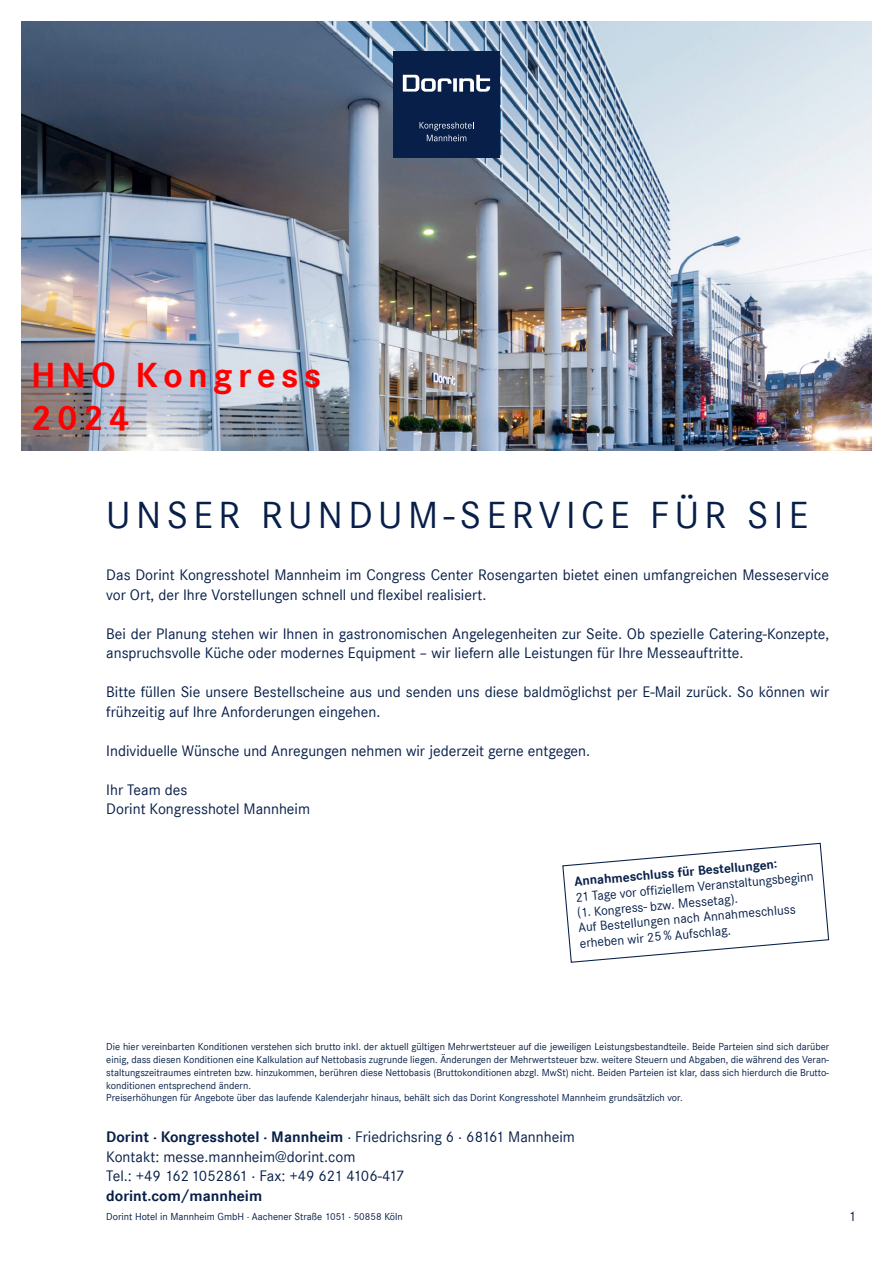
<style>
.page{position:relative;width:893px;height:1263px;background:#fff}
.page>*{position:absolute;margin:0;border:0;box-sizing:border-box;transform-origin:0 0}
.t1{font:39px "Corporate S";letter-spacing:.14em;color:#071f49}
.t2{font:700 36px/43.2px "Corporate S";letter-spacing:.15em;color:#f00}
.Hotel-Einleitungstext___Adresse{font:15.75px/19.5px "Corporate S";color:#071f49}
.Hotel-Einleitungstext___Adresse-2{font:700 15.75px "Corporate S";color:#071f49}
.t3{font:14.25px "Corporate S";color:#071f49}
.Hotel-Einleitungstext___Adresse-3{font:13.5px "Corporate S";color:#071f49}
.Hotel-Einleitungstext___Adresse-4{font:700 13.5px "Corporate S";color:#071f49}
.Hotel-Einleitungstext___Adresse-5{font:10.5px/12.8px "Corporate S";color:#071f49;text-align:justify}
.s1{font-weight:700}
</style>
<div class="page">
<img style="left:21px;top:21px;width:851px;height:430px">
<div style="left:393px;top:51px;width:107px;height:106px;background:#071f49"></div>
<svg style="left:459px;top:75px;width:31px;height:17px"></svg>
<svg style="left:453px;top:78px;width:4px;height:14px"></svg>
<svg style="left:403px;top:75px;width:49px;height:17px"></svg>
<svg style="left:420px;top:122px;width:54px;height:19px"></svg>
<svg style="left:562px;top:842px;width:268px;height:121px"></svg>
<h2 class="t2" style="left:31px;top:355px;width:292px">HNO Kongress<br>2024</h2>
<p class="t1" style="left:106px;top:493px;width:704px">UNSER RUNDUM-SERVICE FÜR SIE</p>
<p class="Hotel-Einleitungstext___Adresse" style="left:106px;top:565px;width:724px">Das Dorint Kongresshotel Mannheim im Congress Center Rosengarten bietet einen umfangreichen Messeservice vor Ort, der Ihre Vorstellungen schnell und flexibel realisiert.</p>
<p class="Hotel-Einleitungstext___Adresse" style="left:106px;top:624px;width:724px">Bei der Planung stehen wir Ihnen in gastronomischen Angelegenheiten zur Seite. Ob spezielle Catering-Konzepte, anspruchsvolle Küche oder modernes Equipment – wir liefern alle Leistungen für Ihre Messeauftritte.</p>
<p class="Hotel-Einleitungstext___Adresse" style="left:106px;top:682px;width:724px">Bitte füllen Sie unsere Bestellscheine aus und senden uns diese baldmöglichst per E-Mail zurück. So können wir frühzeitig auf Ihre Anforderungen eingehen.</p>
<p class="Hotel-Einleitungstext___Adresse" style="left:106px;top:741px;width:485px">Individuelle Wünsche und Anregungen nehmen wir jederzeit gerne entgegen.</p>
<p class="Hotel-Einleitungstext___Adresse" style="left:106px;top:780px;width:82px">Ihr Team des</p>
<p class="Hotel-Einleitungstext___Adresse" style="left:106px;top:799px;width:205px">Dorint Kongresshotel Mannheim</p>
<p class="Hotel-Einleitungstext___Adresse-4" style="left:574px;top:874px;width:205px;rotate:-5deg">Annahmeschluss für Bestellungen:</p>
<p class="Hotel-Einleitungstext___Adresse-3" style="left:575px;top:889px;width:240px;rotate:-5deg">21 Tage vor offiziellem Veranstaltungsbeginn</p>
<p class="Hotel-Einleitungstext___Adresse-3" style="left:576px;top:905px;width:163px;rotate:-5deg">(1. Kongress- bzw. Messetag).</p>
<p class="Hotel-Einleitungstext___Adresse-3" style="left:578px;top:920px;width:220px;rotate:-5deg">Auf Bestellungen nach Annahmeschluss</p>
<p class="Hotel-Einleitungstext___Adresse-3" style="left:579px;top:936px;width:153px;rotate:-5deg">erheben wir 25 % Aufschlag.</p>
<p class="Hotel-Einleitungstext___Adresse-5" style="left:106px;top:1040px;width:724px">Die hier vereinbarten Konditionen verstehen sich brutto inkl. der aktuell gültigen Mehrwertsteuer auf die jeweiligen Leistungsbestandteile. Beide Parteien sind sich darüber einig, dass diesen Konditionen eine Kalkulation auf Nettobasis zugrunde liegen. Änderungen der Mehrwertsteuer bzw. weitere Steuern und Abgaben, die während des Veran&shy;staltungszeitraumes eintreten bzw. hinzukommen, berühren diese Nettobasis (Bruttokonditionen abzgl. MwSt) nicht. Beiden Parteien ist klar, dass sich hierdurch die Brutto&shy;konditionen entsprechend ändern.</p>
<p class="Hotel-Einleitungstext___Adresse-5" style="left:106px;top:1091px;width:578px">Preiserhöhungen für Angebote über das laufende Kalenderjahr hinaus, behält sich das Dorint Kongresshotel Mannheim grundsätzlich vor.</p>
<p class="Hotel-Einleitungstext___Adresse" style="left:106px;top:1127px;width:470px"><span class="s1">Dorint · Kongresshotel · Mannheim</span> · Friedrichsring 6 · 68161 Mannheim</p>
<p class="Hotel-Einleitungstext___Adresse" style="left:106px;top:1147px;width:251px">Kontakt: messe.mannheim@dorint.com</p>
<p class="Hotel-Einleitungstext___Adresse" style="left:106px;top:1166px;width:300px">Tel.: +49 1621052861 · Fax: +49 621 4106-417</p>
<p class="Hotel-Einleitungstext___Adresse-2" style="left:106px;top:1187px;width:157px">dorint.com/mannheim</p>
<p class="Hotel-Einleitungstext___Adresse-5" style="left:106px;top:1211px;width:298px">Dorint Hotel in Mannheim GmbH · Aachener Straße 1051 · 50858 Köln</p>
<p class="t3" style="left:848px;top:1208px;width:9px">1</p>
</div>
